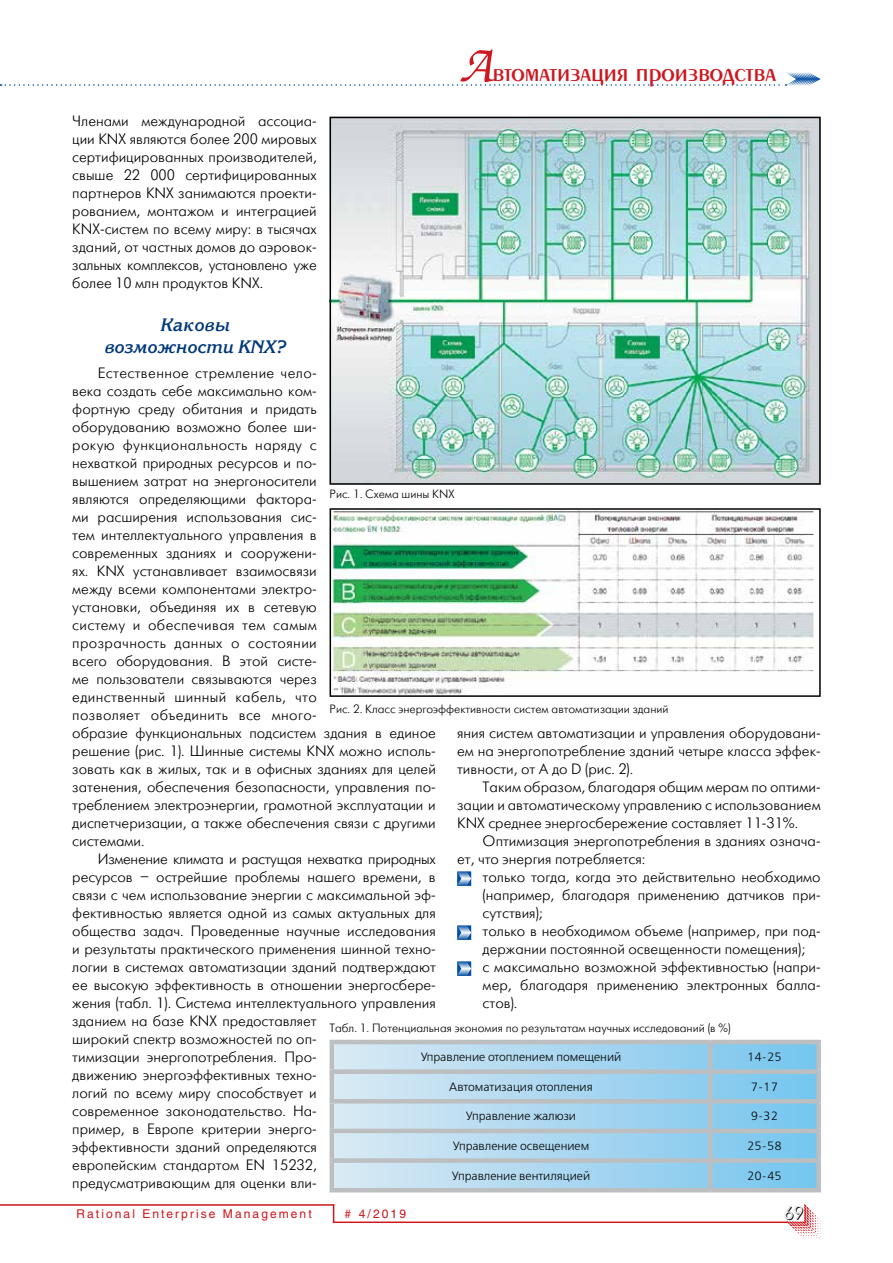
<style>
.page{position:relative;width:893px;height:1263px;background:#fff}
.page>*{position:absolute;margin:0;border:0;box-sizing:border-box;transform-origin:0 0}
.t1{font:27px "Penta Demi";color:#ce171e}
.t2{font:italic 700 18px/21.6px "Korinna C";color:#00377b;text-align:center}
.t3{font:18px "Futuris Shadow C";color:#000}
.t4{font:15px/18px "Futuris Light C";color:#000}
.t5{font:12px "Futuris Light C";color:#000}
.t6{font:12px "Free Set C";color:#000}
.t7{font:12px "Helios";letter-spacing:.17em;color:#ce171e}
.s1{font-family:"Zapf Chancery C";font-size:54px}
</style>
<div class="page">
<svg style="left:787px;top:1204px;width:34px;height:34px"></svg>
<hr style="left:0;top:1204px;width:334px;height:2px;background:#ce171e">
<svg style="left:333px;top:1206px;width:1px;height:15px"></svg>
<hr style="left:333px;top:1221px;width:455px;height:2px;background:#ce171e">
<svg style="left:0;top:72px;width:821px;height:14px"></svg>
<svg style="left:457px;top:871px;width:14px;height:15px"></svg>
<svg style="left:457px;top:925px;width:14px;height:15px"></svg>
<svg style="left:457px;top:961px;width:14px;height:15px"></svg>
<svg style="left:334px;top:1044px;width:482px;height:144px"></svg>
<hr style="left:330px;top:1044px;width:4px;height:25px;background:#bcbec0">
<hr style="left:330px;top:1040px;width:380px;height:4px;background:#bcbec0">
<hr style="left:708px;top:1044px;width:4px;height:25px;background:#bcbec0">
<div style="left:816px;top:1044px;width:5px;height:25px;background:#bcbec0"></div>
<hr style="left:710px;top:1040px;width:111px;height:4px;background:#bcbec0">
<hr style="left:330px;top:1074px;width:4px;height:25px;background:#bcbec0">
<hr style="left:330px;top:1103px;width:4px;height:26px;background:#bcbec0">
<hr style="left:330px;top:1133px;width:4px;height:25px;background:#bcbec0">
<hr style="left:330px;top:1163px;width:4px;height:25px;background:#bcbec0">
<div style="left:330px;top:1069px;width:380px;height:5px;background:#bcbec0"></div>
<hr style="left:330px;top:1099px;width:380px;height:4px;background:#bcbec0">
<hr style="left:330px;top:1129px;width:380px;height:4px;background:#bcbec0">
<div style="left:330px;top:1158px;width:380px;height:5px;background:#bcbec0"></div>
<hr style="left:330px;top:1188px;width:380px;height:4px;background:#bcbec0">
<hr style="left:708px;top:1074px;width:4px;height:25px;background:#bcbec0">
<hr style="left:708px;top:1103px;width:4px;height:26px;background:#bcbec0">
<hr style="left:708px;top:1133px;width:4px;height:25px;background:#bcbec0">
<hr style="left:708px;top:1163px;width:4px;height:25px;background:#bcbec0">
<div style="left:816px;top:1074px;width:5px;height:25px;background:#bcbec0"></div>
<div style="left:816px;top:1103px;width:5px;height:26px;background:#bcbec0"></div>
<div style="left:816px;top:1133px;width:5px;height:25px;background:#bcbec0"></div>
<div style="left:816px;top:1163px;width:5px;height:25px;background:#bcbec0"></div>
<div style="left:710px;top:1069px;width:111px;height:5px;background:#bcbec0"></div>
<hr style="left:710px;top:1099px;width:111px;height:4px;background:#bcbec0">
<hr style="left:710px;top:1129px;width:111px;height:4px;background:#bcbec0">
<div style="left:710px;top:1158px;width:111px;height:5px;background:#bcbec0"></div>
<hr style="left:710px;top:1188px;width:111px;height:4px;background:#bcbec0">
<img style="left:333px;top:120px;width:485px;height:362px">
<div style="left:330px;top:117px;width:491px;height:368px;border:2px solid #000"></div>
<img style="left:333px;top:511px;width:481px;height:183px">
<div style="left:330px;top:508px;width:491px;height:189px;border:2px solid #000"></div>
<h1 class="t1" style="left:459px;top:59px;width:319px"><span class="s1">А</span>втоматизация производства</h1>
<p class="t4" style="left:72px;top:112px;width:246px;text-align:justify">Членами международной ассоциа&shy;ции KNX являются более 200 мировых сертифицированных производителей, свыше 22 000 сертифицированных партнеров KNX занимаются проекти&shy;рованием, монтажом и интеграцией KNX-систем по всему миру: в тысячах зданий, от частных домов до аэровок&shy;зальных комплексов, установлено уже более 10 млн продуктов KNX.</p>
<p class="t2" style="left:104px;top:315px;width:183px">Каковы возможности KNX?</p>
<p class="t4" style="left:72px;top:364px;width:365px;text-indent:26px">Естественное стремление чело-<br>века создать себе максимально ком-<br>фортную среду обитания и придать<br>оборудованию возможно более ши-<br>рокую функциональность наряду с<br>нехваткой природных ресурсов и по-<br>вышением затрат на энергоносители<br>являются определяющими фактора-<br>ми расширения использования сис-<br>тем интеллектуального управления в<br>современных зданиях и сооружени-<br>ях. KNX устанавливает взаимосвязи<br>между всеми компонентами электро-<br>установки, объединяя их в сетевую<br>систему и обеспечивая тем самым<br>прозрачность данных о состоянии<br>всего оборудования. В этой систе-<br>ме пользователи связываются через<br>единственный шинный кабель, что<br>позволяет объединить все много-<br>образие функциональных подсистем здания в единое решение (рис. 1). Шинные системы KNX можно исполь&shy;зовать как в жилых, так и в офисных зданиях для целей затенения, обеспечения безопасности, управления по&shy;треблением электроэнергии, грамотной эксплуатации и диспетчеризации, а также обеспечения связи с другими системами.</p>
<p class="t4" style="left:72px;top:850px;width:365px;text-indent:26px">Изменение климата и растущая нехватка природных ресурсов – острейшие проблемы нашего времени, в связи с чем использование энергии с максимальной эф&shy;фективностью является одной из самых актуальных для общества задач. Проведенные научные исследования и результаты практического применения шинной техно&shy;логии в системах автоматизации зданий подтверждают ее высокую эффективность в отношении энергосбере&shy;жения (табл. 1). Система интеллектуального управления зданием на базе KNX предоставляет<br>широкий спектр возможностей по оп-<br>тимизации энергопотребления. Про-<br>движению энергоэффективных техно-<br>логий по всему миру способствует и<br>современное законодательство. На-<br>пример, в Европе критерии энерго-<br>эффективности зданий определяются<br>европейским стандартом EN 15232, предусматривающим для оценки вли-</p>
<p class="t5" style="left:330px;top:488px;width:126px">Рис. 1. Схема шины KNX</p>
<p class="t5" style="left:330px;top:702px;width:340px">Рис. 2. Класс энергоэффективности систем автоматизации зданий</p>
<p class="t4" style="left:457px;top:724px;width:365px;text-align:justify">яния систем автоматизации и управления оборудовани&shy;ем на энергопотребление зданий четыре класса эффек&shy;тивности, от А до D (рис. 2).</p>
<p class="t4" style="left:457px;top:778px;width:365px;text-align:justify;text-indent:26px">Таким образом, благодаря общим мерам по оптими&shy;зации и автоматическому управлению с использованием KNX среднее энергосбережение составляет 11-31%.</p>
<p class="t4" style="left:457px;top:832px;width:365px;text-indent:26px">Оптимизация энергопотребления в зданиях означа&shy;ет, что энергия потребляется:</p>
<p class="t4" style="left:483px;top:868px;width:340px">только тогда, когда это действительно необходимо (например, благодаря применению датчиков при&shy;сутствия);<br>только в необходимом объеме (например, при под&shy;держании постоянной освещенности помещения);<br>с максимально возможной эффективностью (напри&shy;мер, благодаря применению электронных балла&shy;стов).</p>
<p class="t5" style="left:330px;top:1022px;width:403px">Табл. 1. Потенциальная экономия по результатам научных исследований (в %)</p>
<p class="t6" style="left:421px;top:1050px;width:202px">Управление отоплением помещений</p>
<p class="t6" style="left:747px;top:1050px;width:36px">14-25</p>
<p class="t6" style="left:449px;top:1079px;width:145px">Автоматизация отопления</p>
<p class="t6" style="left:751px;top:1079px;width:29px">7-17</p>
<p class="t6" style="left:466px;top:1109px;width:112px">Управление жалюзи</p>
<p class="t6" style="left:751px;top:1109px;width:29px">9-32</p>
<p class="t6" style="left:453px;top:1139px;width:138px">Управление освещением</p>
<p class="t6" style="left:747px;top:1139px;width:36px">25-58</p>
<p class="t6" style="left:452px;top:1168px;width:140px">Управление вентиляцией</p>
<p class="t6" style="left:747px;top:1168px;width:36px">20-45</p>
<p class="t7" style="left:77px;top:1207px;width:237px">Rational Enterprise Management</p>
<p class="t7" style="left:345px;top:1207px;width:63px"># 4/2019</p>
<p class="t3" style="left:784px;top:1204px;width:21px">69</p>
</div>
